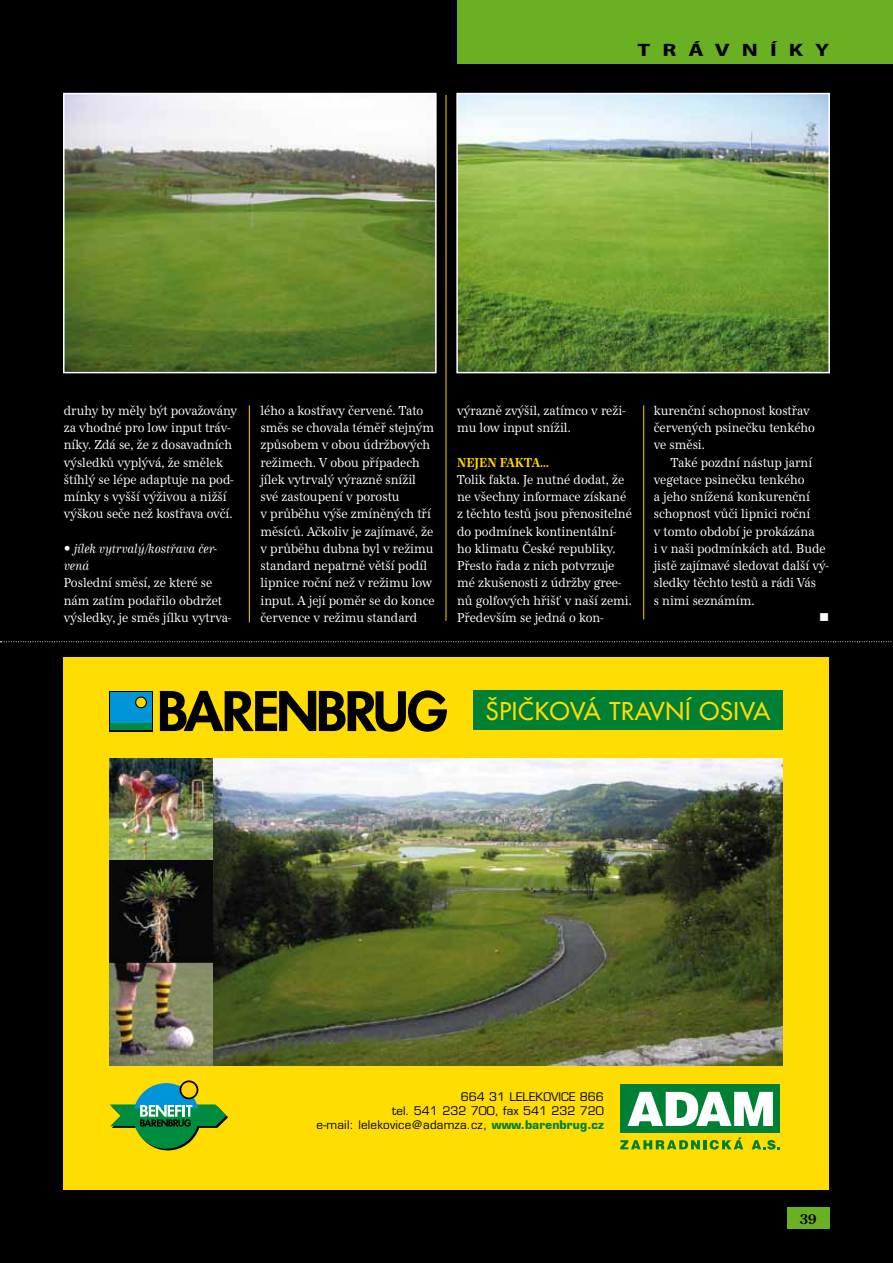
<style>
.page{position:relative;width:893px;height:1263px;background:#000}
.page>*{position:absolute;margin:0;border:0;box-sizing:border-box;transform-origin:0 0}
.t1{font:24px "Futura CE";color:#fd0}
.t2{font:700 18px "Myriad Pro";letter-spacing:.52em;color:#000;scale:1.3 1}
.t3{font:13.5px/17.2px "URW Antiqua TCE";color:#fff;scale:.85 1}
.t4{font:italic 13.5px/17.2px "URW Antiqua TCE";color:#fff;scale:.85 1}
.t5{font:700 13.5px "URW Antiqua TCE";color:#ffd400;scale:.85 1}
.t6{font:700 13.5px "Century Old Style Std";color:#000;scale:.95 1}
.t7{font:13.5px "Wingdings";color:#fff}
.t8{font:11.55px/14px "Eurostile CE";color:#000;text-align:right}
.s1{font-family:"Meta Normal CE";font-style:normal}
.s2{font-weight:700;color:#008035}
</style>
<div class="page">
<hr style="left:643px;top:405px;width:1px;height:214px;background:#ffd400">
<hr style="left:446px;top:95px;width:1px;height:526px;background:#ffd400">
<hr style="left:249px;top:405px;width:1px;height:217px;background:#ffd400">
<div style="left:457px;top:0;width:436px;height:64px;background:#6ab023"></div>
<div style="left:787px;top:1208px;width:42px;height:21px;background:#6ab023"></div>
<div style="left:64px;top:657px;width:765px;height:532px;background:#fd0"></div>
<img style="left:212px;top:758px;width:570px;height:307px">
<div style="left:110px;top:691px;width:43px;height:40px;background:#0095d8"></div>
<div style="left:111px;top:723px;width:41px;height:7px;background:#008c3e"></div>
<svg style="left:135px;top:696px;width:12px;height:12px"></svg>
<div style="left:136px;top:698px;width:10px;height:9px;background:#ffd500;border-radius:50%"></div>
<svg style="left:160px;top:690px;width:287px;height:42px"></svg>
<svg style="left:180px;top:1080px;width:18px;height:19px"></svg>
<svg style="left:110px;top:1083px;width:118px;height:67px"></svg>
<div style="left:620px;top:1084px;width:160px;height:49px;background:#008035"></div>
<svg style="left:628px;top:1092px;width:145px;height:34px"></svg>
<svg style="left:620px;top:1137px;width:123px;height:12px"></svg>
<svg style="left:752px;top:1140px;width:28px;height:9px"></svg>
<div style="left:473px;top:690px;width:310px;height:40px;background:#008035"></div>
<img style="left:110px;top:758px;width:102px;height:102px">
<img style="left:110px;top:860px;width:102px;height:103px">
<img style="left:110px;top:963px;width:102px;height:102px">
<svg style="left:0;top:641px;width:892px;height:1px"></svg>
<img style="left:459px;top:96px;width:368px;height:274px">
<div style="left:456px;top:93px;width:374px;height:280px;border:2px solid #fff"></div>
<img style="left:66px;top:96px;width:368px;height:274px">
<div style="left:63px;top:93px;width:374px;height:280px;border:2px solid #fff"></div>
<h2 class="t2" style="left:637px;top:38px;width:149px">TRÁVNÍKY</h2>
<p class="t3" style="left:64px;top:402px;width:205px">druhy by měly být považovány za vhodné pro low input tráv&shy;níky. Zdá se, že z dosavadních výsledků vyplývá, že smělek štíhlý se lépe adaptuje na pod&shy;mínky s vyšší výživou a nižší výškou seče než kostřava ovčí.</p>
<p class="t4" style="left:64px;top:540px;width:182px"><span class="s1">•</span> jílek vytrvalý/kostřava čer&shy;vená</p>
<p class="t3" style="left:64px;top:574px;width:198px">Poslední směsí, ze které se nám zatím podařilo obdržet výsledky, je směs jílku vytrva-</p>
<p class="t3" style="left:260px;top:402px;width:206px">lého a kostřavy červené. Tato směs se chovala téměř stejným způsobem v obou údržbových režimech. V obou případech jílek vytrvalý výrazně snížil své zastoupení v porostu<br>v průběhu výše zmíněných tří měsíců. Ačkoliv je zajímavé, že v průběhu dubna byl v režimu standard nepatrně větší podíl lipnice roční než v režimu low input. A její poměr se do konce července v režimu standard</p>
<p class="t3" style="left:457px;top:402px;width:199px">výrazně zvýšil, zatímco v reži&shy;mu low input snížil.</p>
<p class="t5" style="left:457px;top:454px;width:109px">NEJEN FAKTA…</p>
<p class="t3" style="left:457px;top:471px;width:207px">Tolik fakta. Je nutné dodat, že ne všechny informace získané z těchto testů jsou přenositelné do podmínek kontinentální&shy;ho klimatu České republiky.<br>Přesto řada z nich potvrzuje mé zkušenosti z údržby gree&shy;nů golfových hřišť v naší zemi.<br>Především se jedná o kon-</p>
<p class="t3" style="left:654px;top:402px;width:191px">kurenční schopnost kostřav červených psinečku tenkého ve směsi.</p>
<p class="t3" style="left:654px;top:454px;width:207px;text-indent:17px">Také pozdní nástup jarní vegetace psinečku tenkého<br>a jeho snížená konkurenční schopnost vůči lipnici roční<br>v tomto období je prokázána<br>i v naši podmínkách atd. Bude jistě zajímavé sledovat další vý&shy;sledky těchto testů a rádi Vás<br>s nimi seznámím.</p>
<p class="t7" style="left:819px;top:610px;width:12px">■</p>
<h1 class="t1" style="left:486px;top:696px;width:286px">·PIâKOVÁ TRAVNÍ OSIVA</h1>
<p class="t8" style="left:317px;top:1090px;width:289px">664 31 LELEKOVICE 866<br>tel. 541 232 700, fax 541 232 720<br>e-mail: lelekovice@adamza.cz, <span class="s2">www.barenbrug.cz</span></p>
<p class="t6" style="left:800px;top:1210px;width:19px">39</p>
</div>
